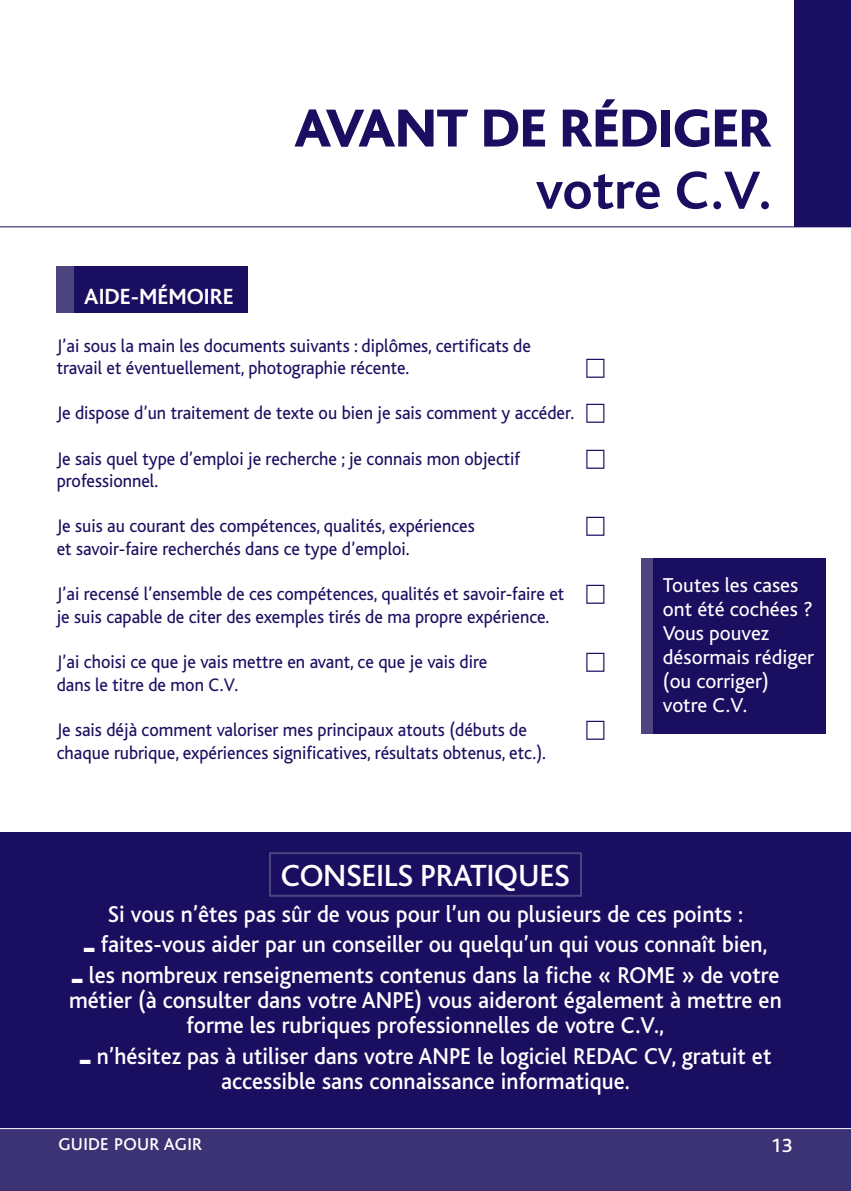
<style>
.page{position:relative;width:851px;height:1191px;background:#fff}
.page>*{position:absolute;margin:0;border:0;box-sizing:border-box;transform-origin:0 0}
.t1{font:800 56px "Bliss";color:#1a0e60}
.t2{font:700 56px "Bliss";letter-spacing:-.01em;color:#1a0e60}
.t3{font:500 32px "Bliss";letter-spacing:-.01em;color:#fff}
.t4{font:500 24px/25px "Bliss";color:#fff;text-align:center;scale:.95 1}
.t5{font:700 23px "Bliss";color:#fff}
.t6{font:21px/24px "Bliss";color:#fff}
.t7{font:500 20px "Bliss";color:#fff}
.t8{font:19px/22.6px "Bliss";color:#1a0e60;scale:.95 1}
.t9{font:500 18px "Bliss";letter-spacing:.015em;color:#fff}
</style>
<div class="page">
<div style="left:0;top:832px;width:850px;height:296px;background:#1a0e60"></div>
<div style="left:0;top:1128px;width:850px;height:63px;background:#3c3375"></div>
<div style="left:794px;top:0;width:56px;height:227px;background:#1a0e60"></div>
<hr style="left:0;top:226px;width:850px;height:1px;background:#1a0e60">
<div style="left:652px;top:558px;width:173px;height:175px;background:#1a0e60"></div>
<div style="left:641px;top:558px;width:11px;height:175px;background:#4c4580"></div>
<hr style="left:0;top:1128px;width:850px;height:1px;background:#fff">
<div style="left:74px;top:266px;width:174px;height:47px;background:#1a0e60"></div>
<div style="left:57px;top:266px;width:17px;height:47px;background:#4c4580"></div>
<div style="left:269px;top:852px;width:313px;height:44px;border:2px solid #4c4580"></div>
<p class="t5" style="left:84px;top:289px;width:151px">AIDE-MÉMOIRE</p>
<h1 class="t1" style="left:294px;top:110px;width:478px">AVANT DE RÉDIGER</h1>
<h1 class="t2" style="left:536px;top:172px;width:237px">votre C.V.</h1>
<p class="t8" style="left:57px;top:336px;width:500px">J’ai sous la main les documents suivants : diplômes, certificats de travail et éventuellement, photographie récente.</p>
<p class="t8" style="left:57px;top:404px;width:546px">Je dispose d’un traitement de texte ou bien je sais comment y accéder.</p>
<p class="t8" style="left:57px;top:449px;width:489px">Je sais quel type d’emploi je recherche ; je connais mon objectif professionnel.</p>
<p class="t8" style="left:57px;top:517px;width:441px">Je suis au courant des compétences, qualités, expériences et savoir-faire recherchés dans ce type d’emploi.</p>
<p class="t8" style="left:57px;top:585px;width:535px">J’ai recensé l’ensemble de ces compétences, qualités et savoir-faire et je suis capable de citer des exemples tirés de ma propre expérience.</p>
<p class="t8" style="left:57px;top:653px;width:455px">J’ai choisi ce que je vais mettre en avant, ce que je vais dire dans le titre de mon C.V.</p>
<p class="t8" style="left:57px;top:720px;width:516px">Je sais déjà comment valoriser mes principaux atouts (débuts de chaque rubrique, expériences significatives, résultats obtenus, etc.).</p>
<h2 class="t3" style="left:281px;top:865px;width:290px">CONSEILS PRATIQUES</h2>
<p class="t6" style="left:662px;top:575px;width:153px">Toutes les cases ont été cochées ?<br>Vous pouvez désormais rédiger (ou corriger) votre C.V.</p>
<p class="t4" style="left:108px;top:904px;width:670px">Si vous n’êtes pas sûr de vous pour l’un ou plusieurs de ces points :</p>
<p class="t4" style="left:83px;top:935px;width:721px">■ faites-vous aider par un conseiller ou quelqu’un qui vous connaît bien,</p>
<p class="t4" style="left:69px;top:965px;width:751px">■ les nombreux renseignements contenus dans la fiche « ROME » de votre métier (à consulter dans votre ANPE) vous aideront également à mettre en forme les rubriques professionnelles de votre C.V.,</p>
<p class="t4" style="left:79px;top:1046px;width:729px">■ n’hésitez pas à utiliser dans votre ANPE le logiciel REDAC CV, gratuit et accessible sans connaissance informatique.</p>
<p class="t9" style="left:58px;top:1138px;width:145px">GUIDE POUR AGIR</p>
<p class="t7" style="left:770px;top:1138px;width:23px">13</p>
</div>
